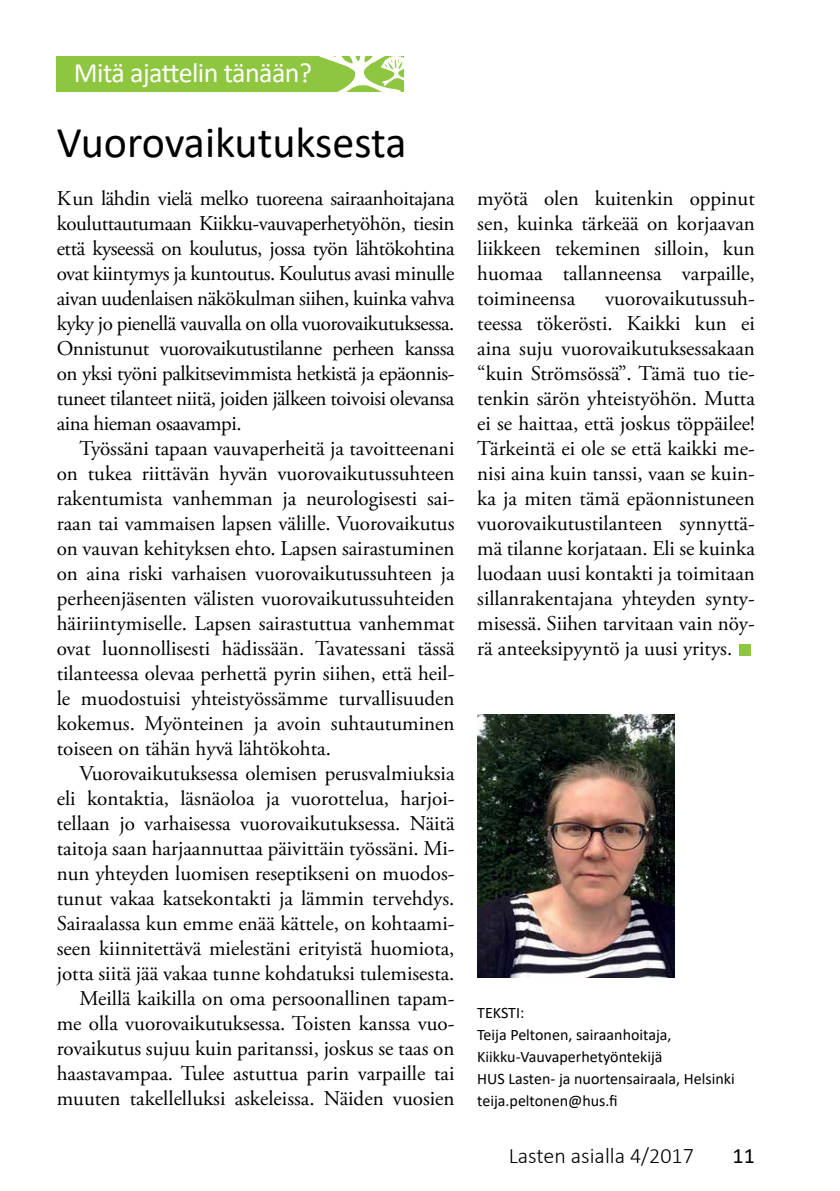
<style>
.page{position:relative;width:840px;height:1191px;background:#fff}
.page>*{position:absolute;margin:0;border:0;box-sizing:border-box;transform-origin:0 0}
.t1{font:44px "Calibri";color:#000}
.t2{font:28px "Calibri";letter-spacing:-.02em;color:#fff}
.t3{font:300 22px "Calibri";color:#000}
.t4{font:22px "Calibri";color:#000}
.t5{font:21px/25px "Adobe Garamond Pro";color:#000;text-align:justify}
.t6{font:16px/22px "Calibri";color:#000}
</style>
<div class="page">
<div style="left:739px;top:644px;width:11px;height:12px;background:#8ec640"></div>
<div style="left:57px;top:56px;width:347px;height:35px;background:#8ec640"></div>
<svg style="left:316px;top:56px;width:88px;height:36px"></svg>
<img style="left:477px;top:714px;width:197px;height:263px">
<h2 class="t2" style="left:74px;top:54px;width:240px">Mitä ajattelin tänään?</h2>
<h1 class="t1" style="left:57px;top:112px;width:351px">Vuorovaikutuksesta</h1>
<p class="t5" style="left:57px;top:187px;width:399px">Kun lähdin vielä melko tuoreena sairaanhoitajana kouluttautumaan Kiikku-vauvaperhetyöhön, tiesin että kyseessä on koulutus, jossa työn lähtökohtina ovat kiintymys ja kuntoutus. Koulutus avasi minulle aivan uudenlaisen näkökulman siihen, kuinka vahva kyky jo pienellä vauvalla on olla vuorovaikutuksessa.<br>Onnistunut vuorovaikutustilanne perheen kanssa on yksi työni palkitsevimmista hetkistä ja epäonnis&shy;tuneet tilanteet niitä, joiden jälkeen toivoisi olevansa aina hieman osaavampi.</p>
<p class="t5" style="left:57px;top:437px;width:399px;text-indent:23px">Työssäni tapaan vauvaperheitä ja tavoitteenani on tukea riittävän hyvän vuorovaikutussuhteen rakentumista vanhemman ja neurologisesti sai&shy;raan tai vammaisen lapsen välille. Vuorovaikutus on vauvan kehityksen ehto. Lapsen sairastuminen on aina riski varhaisen vuorovaikutussuhteen ja perheenjäsenten välisten vuorovaikutussuhteiden häiriintymiselle. Lapsen sairastuttua vanhemmat ovat luonnollisesti hädissään. Tavatessani tässä tilanteessa olevaa perhettä pyrin siihen, että heil&shy;le muodostuisi yhteistyössämme turvallisuuden kokemus. Myönteinen ja avoin suhtautuminen toiseen on tähän hyvä lähtökohta.</p>
<p class="t5" style="left:57px;top:762px;width:399px;text-align:right">Vuorovaikutuksessa olemisen perusvalmiuksia eli kontaktia, läsnäoloa ja vuorottelua, harjoi&shy;tellaan jo varhaisessa vuorovaikutuksessa. Näitä taitoja saan harjaannuttaa päivittäin työssäni. Mi&shy;nun yhteyden luomisen reseptikseni on muodos&shy;tunut vakaa katsekontakti ja lämmin tervehdys.<br>Sairaalassa kun emme enää kättele, on kohtaami&shy;seen kiinnitettävä mielestäni erityistä huomiota, jotta siitä jää vakaa tunne kohdatuksi tulemisesta.<br>Meillä kaikilla on oma persoonallinen tapam&shy;me olla vuorovaikutuksessa. Toisten kanssa vuo&shy;rovaikutus sujuu kuin paritanssi, joskus se taas on haastavampaa. Tulee astuttua parin varpaille tai muuten takellelluksi askeleissa. Näiden vuosien</p>
<p class="t5" style="left:477px;top:187px;width:279px">myötä olen kuitenkin oppinut sen, kuinka tärkeää on korjaavan liikkeen tekeminen silloin, kun huomaa tallanneensa varpaille, toimineensa</p>
<p class="t5" style="left:477px;top:287px;width:279px;text-indent:128px">vuorovaikutussuh&shy;teessa tökerösti. Kaikki kun ei aina suju vuorovaikutuksessakaan “kuin Strömsössä”. Tämä tuo tie&shy;tenkin särön yhteistyöhön. Mutta ei se haittaa, että joskus töppäilee!<br>Tärkeintä ei ole se että kaikki me&shy;nisi aina kuin tanssi, vaan se kuin&shy;ka ja miten tämä epäonnistuneen vuorovaikutustilanteen synnyttä&shy;mä tilanne korjataan. Eli se kuinka luodaan uusi kontakti ja toimitaan sillanrakentajana yhteyden synty&shy;misessä. Siihen tarvitaan vain nöy&shy;rä anteeksipyyntö ja uusi yritys.</p>
<p class="t6" style="left:477px;top:1001px;width:259px">TEKSTI:<br>Teija Peltonen, sairaanhoitaja,<br>Kiikku-Vauvaperhetyöntekijä<br>HUS Lasten- ja nuortensairaala, Helsinki teija.peltonen@hus.fi</p>
<p class="t3" style="left:508px;top:1141px;width:187px">Lasten asialla 4/2017</p>
<p class="t4" style="left:732px;top:1140px;width:24px">11</p>
</div>
